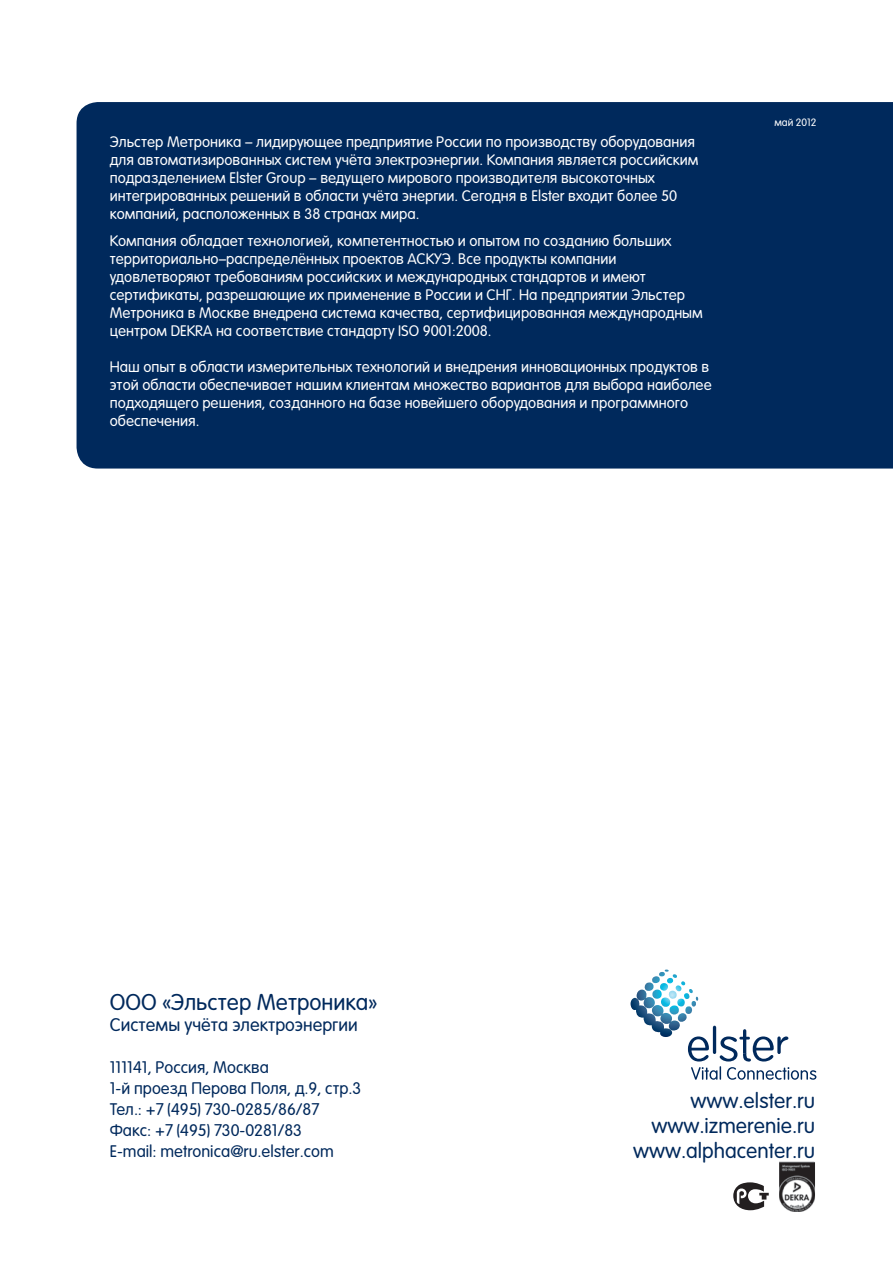
<style>
.page{position:relative;width:893px;height:1263px;background:#fff}
.page>*{position:absolute;margin:0;border:0;box-sizing:border-box;transform-origin:0 0}
.t1{font:300 22.5px "Sans Rounded";color:#00295c}
.t2{font:300 21px/25.2px "Sans Rounded";color:#00295c;text-align:right}
.t3{font:300 18px "Sans Rounded";color:#00295c}
.t4{font:300 16.5px/21px "Sans Rounded";color:#00295c}
.t5{font:300 15px/18px "Sans Rounded";color:#fff}
.t6{font:300 10.5px "Sans Rounded";color:#fff}
</style>
<div class="page">
<div style="left:77px;top:102px;width:816px;height:366px;background:#00295c"></div>
<svg style="left:733px;top:1182px;width:36px;height:28px"></svg>
<svg style="left:630px;top:969px;width:186px;height:111px"></svg>
<img style="left:779px;top:1161px;width:36px;height:51px">
<p class="t5" style="left:110px;top:132px;width:590px">Эльстер Метроника – лидирующее предприятие России по производству оборудования для автоматизированных систем учёта электроэнергии. Компания является российским подразделением Elster Group – ведущего мирового производителя высокоточных интегрированных решений в области учёта энергии. Сегодня в Elster входит более 50 компаний, расположенных в 38 странах мира.</p>
<p class="t5" style="left:110px;top:231px;width:595px">Компания обладает технологией, компетентностью и опытом по созданию больших территориально–распределённых проектов АСКУЭ. Все продукты компании удовлетворяют требованиям российских и международных стандартов и имеют сертификаты, разрешающие их применение в России и СНГ. На предприятии Эльстер Метроника в Москве внедрена система качества, сертифицированная международным центром DEKRA на соответствие стандарту ISO 9001:2008.</p>
<p class="t5" style="left:110px;top:357px;width:603px">Наш опыт в области измерительных технологий и внедрения инновационных продуктов в этой области обеспечивает нашим клиентам множество вариантов для выбора наиболее подходящего решения, созданного на базе новейшего оборудования и программного обеспечения.</p>
<p class="t6" style="left:774px;top:116px;width:43px">май 2012</p>
<h1 class="t1" style="left:110px;top:987px;width:269px">OOO «Эльстер Метроника»</h1>
<p class="t3" style="left:110px;top:1013px;width:250px">Системы учёта электроэнергии</p>
<p class="t4" style="left:110px;top:1056px;width:253px">111141, Россия, Москва<br>1-й проезд Перова Поля, д.9, стр.3<br>Тел.: +7 (495) 730-0285/86/87<br>Факс: +7 (495) 730-0281/83<br>E-mail: metronica@ru.elster.com</p>
<h2 class="t2" style="left:633px;top:1087px;width:183px">www.elster.ru www.izmerenie.ru www.alphacenter.ru</h2>
</div>
